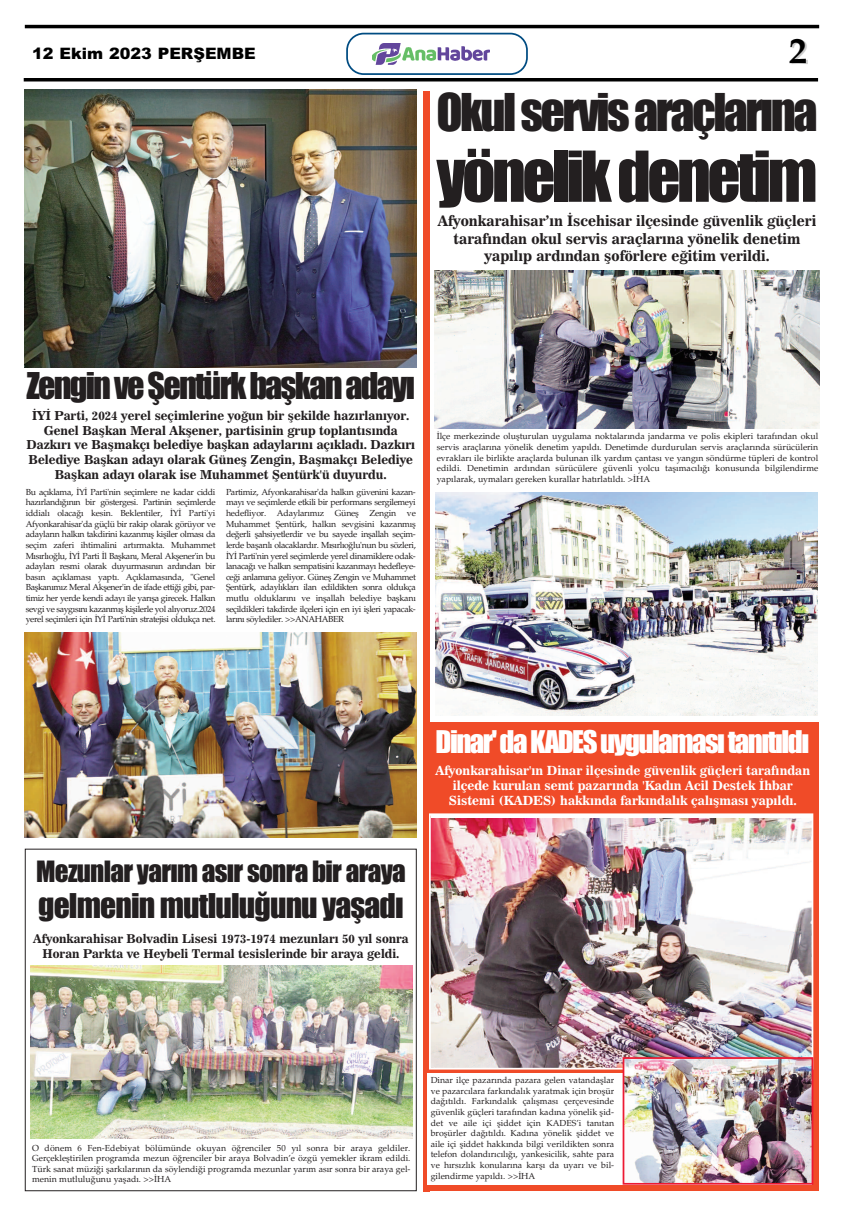
<style>
.page{position:relative;width:844px;height:1216px;background:#fff}
.page>*{position:absolute;margin:0;border:0;box-sizing:border-box;transform-origin:0 0}
.t1{font:64.75px "Impact";letter-spacing:-.055em;color:#231f20}
.t2{font:48.12px "Impact";letter-spacing:-.055em;color:#231f20}
.t3{font:700 36.57px "Palatino";color:#000}
.t4{font:34.12px "Impact";letter-spacing:-.055em;color:#231f20}
.t5{font:31.5px "Impact";letter-spacing:-.025em;color:#231f20}
.t6{font:28.88px "Impact";letter-spacing:-.055em;color:#fff}
.t7{font:27.12px "Impact";letter-spacing:-.025em;color:#231f20}
.t8{font:900 15.75px "Arial";color:#000}
.t9{font:14.44px/17.3px "News 706 BT Bold C";color:#231f20;text-align:center}
.t10{font:12.51px/15px "News 706 BT Bold C";color:#fff;text-align:center}
.t11{font:12.25px/14.7px "News 706 BT Bold C";color:#231f20;text-align:center}
.t12{font:12.08px/14.4px "News 706 BT Bold C";color:#231f20;text-align:center}
.t13{font:8.75px/10.6px "Palatino";color:#231f20;text-align:justify}
</style>
<div class="page">
<hr style="left:25px;top:25px;width:794px;height:3px;background:#000">
<hr style="left:24px;top:78px;width:793px;height:3px;background:#000">
<svg style="left:346px;top:33px;width:181px;height:42px"></svg>
<img style="left:373px;top:41px;width:116px;height:26px">
<img style="left:25px;top:89px;width:391px;height:278px">
<img style="left:25px;top:632px;width:391px;height:205px">
<div style="left:25px;top:848px;width:391px;height:343px;border:1px solid #231f20"></div>
<img style="left:31px;top:965px;width:381px;height:173px">
<div style="left:423px;top:91px;width:6px;height:1100px;background:#f04b28"></div>
<img style="left:436px;top:492px;width:381px;height:223px">
<img style="left:434px;top:270px;width:385px;height:158px">
<div style="left:427px;top:722px;width:392px;height:469px;background:#f04b28"></div>
<div style="left:427px;top:1073px;width:384px;height:112px;background:#fff"></div>
<img style="left:432px;top:818px;width:378px;height:248px">
<div style="left:429px;top:813px;width:384px;height:256px;border:2px solid #fff"></div>
<img style="left:625px;top:1060px;width:185px;height:121px">
<div style="left:622px;top:1057px;width:191px;height:127px;border:2px solid #ed1a33"></div>
<h3 class="t8" style="left:32px;top:44px;width:225px">12 Ekim 2023 PERŞEMBE</h3>
<h3 class="t3" style="left:788px;top:28px;width:20px">2</h3>
<h2 class="t2" style="left:436px;top:86px;width:382px">Okulservisaraçlarına</h2>
<h1 class="t1" style="left:436px;top:141px;width:382px">yönelikdenetim</h1>
<h3 class="t9" style="left:438px;top:213px;width:380px">Afyonkarahisar’ın İscehisar ilçesinde güvenlik güçleri tarafından okul servis araçlarına yönelik denetim yapılıp ardından şoförlere eğitim verildi.</h3>
<h3 class="t4" style="left:26px;top:367px;width:390px">ZenginveŞentürkbaşkanadayı</h3>
<p class="t11" style="left:26px;top:408px;width:390px">İYİ Parti, 2024 yerel seçimlerine yoğun bir şekilde hazırlanıyor.<br>Genel Başkan Meral Akşener, partisinin grup toplantısında Dazkırı ve Başmakçı belediye başkan adaylarını açıkladı. Dazkırı Belediye Başkan adayı olarak Güneş Zengin, Başmakçı Belediye Başkan adayı olarak ise Muhammet Şentürk'ü duyurdu.</p>
<p class="t13" style="left:26px;top:486px;width:191px">Bu açıklama, İYİ Parti'nin seçimlere ne kadar ciddi hazırlandığının bir göstergesi. Partinin seçimlerde iddialı olacağı kesin. Beklentiler, İYİ Parti'yi Afyonkarahisar'da güçlü bir rakip olarak görüyor ve adayların halkın takdirini kazanmış kişiler olması da seçim zaferi ihtimalini artırmakta. Muhammet Mısırlıoğlu, İYİ Parti İl Başkanı, Meral Akşener'in bu adayları resmi olarak duyurmasının ardından bir basın açıklaması yaptı. Açıklamasında, "Genel Başkanımız Meral Akşener'in de ifade ettiği gibi, par&shy;timiz her yerde kendi adayı ile yarışa girecek. Halkın sevgi ve saygısını kazanmış kişilerle yol alıyoruz.2024 yerel seçimleri için İYİ Parti'nin stratejisi oldukça net.</p>
<p class="t13" style="left:226px;top:486px;width:191px">Partimiz, Afyonkarahisar'da halkın güvenini kazan&shy;mayı ve seçimlerde etkili bir performans sergilemeyi hedefliyor. Adaylarımız Güneş Zengin ve Muhammet Şentürk, halkın sevgisini kazanmış değerli şahsiyetlerdir ve bu sayede inşallah seçim&shy;lerde başarılı olacaklardır. Mısırlıoğlu'nun bu sözleri, İYİ Parti'nin yerel seçimlerde yerel dinamiklere odak&shy;lanacağı ve halkın sempatisini kazanmayı hedefleye&shy;ceği anlamına geliyor. Güneş Zengin ve Muhammet Şentürk, adaylıkları ilan edildikten sonra oldukça mutlu olduklarını ve inşallah belediye başkanı seçildikleri takdirde ilçeleri için en iyi işleri yapacak&shy;larını söylediler. &gt;&gt;ANAHABER</p>
<p class="t13" style="left:436px;top:431px;width:383px">İlçe merkezinde oluşturulan uygulama noktalarında jandarma ve polis ekipleri tarafından okul servis araçlarına yönelik denetim yapıldı. Denetimde durdurulan servis araçlarında sürücülerin evrakları ile birlikte araçlarda bulunan ilk yardım çantası ve yangın söndürme tüpleri de kontrol edildi. Denetimin ardından sürücülere güvenli yolcu taşımacılığı konusunda bilgilendirme yapılarak, uymaları gereken kurallar hatırlatıldı. &gt;İHA</p>
<h3 class="t7" style="left:36px;top:856px;width:371px">Mezunlar yarım asır sonra bir araya</h3>
<h3 class="t5" style="left:38px;top:888px;width:367px">gelmenin mutluluğunu yaşadı</h3>
<h3 class="t12" style="left:33px;top:931px;width:377px">Afyonkarahisar Bolvadin Lisesi 1973-1974 mezunları 50 yıl sonra<br>Horan Parkta ve Heybeli Termal tesislerinde bir araya geldi.</h3>
<h3 class="t6" style="left:435px;top:726px;width:375px">Dinar'daKADESuygulamasıtanıtıldı</h3>
<h3 class="t10" style="left:435px;top:763px;width:376px">Afyonkarahisar'ın Dinar ilçesinde güvenlik güçleri tarafından ilçede kurulan semt pazarında 'Kadın Acil Destek İhbar<br>Sistemi (KADES) hakkında farkındalık çalışması yapıldı.</h3>
<p class="t13" style="left:32px;top:1142px;width:380px">O dönem 6 Fen-Edebiyat bölümünde okuyan öğrenciler 50 yıl sonra bir araya geldiler.<br>Gerçekleştirilen programda mezun öğrenciler bir araya Bolvadin’e özgü yemekler ikram edildi.<br>Türk sanat müziği şarkılarının da söylendiği programda mezunlar yarım asır sonra bir araya gel&shy;menin mutluluğunu yaşadı. &gt;&gt;İHA</p>
<p class="t13" style="left:430px;top:1074px;width:185px">Dinar ilçe pazarında pazara gelen vatandaşlar ve pazarcılara farkındalık yaratmak için broşür dağıtıldı. Farkındalık çalışması çerçevesinde güvenlik güçleri tarafından kadına yönelik şid&shy;det ve aile içi şiddet için KADES’i tanıtan broşürler dağıtıldı. Kadına yönelik şiddet ve aile içi şiddet hakkında bilgi verildikten sonra telefon dolandırıcılığı, yankesicilik, sahte para ve hırsızlık konularına karşı da uyarı ve bil&shy;gilendirme yapıldı. &gt;&gt;İHA</p>
</div>
